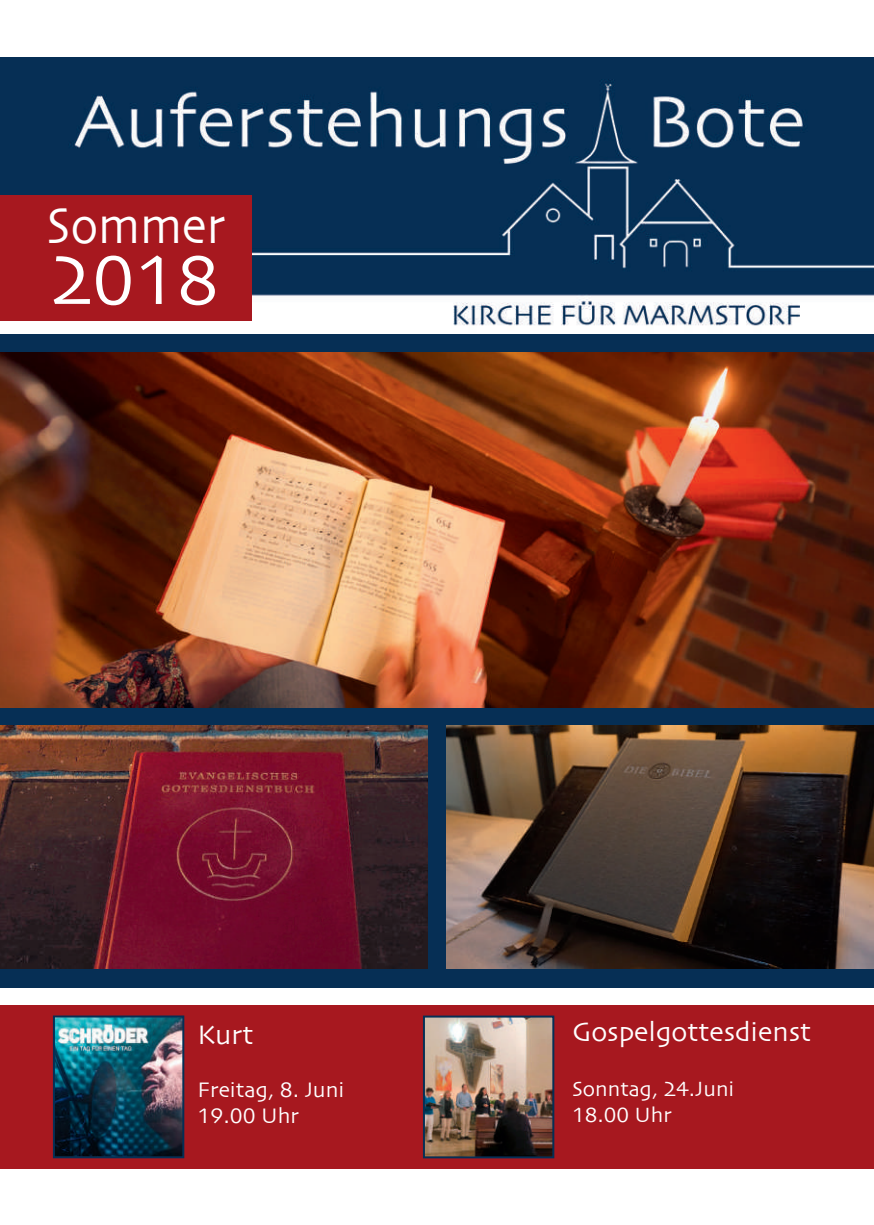
<style>
.page{position:relative;width:874px;height:1225px;background:#fff}
.page>*{position:absolute;margin:0;border:0;box-sizing:border-box;transform-origin:0 0}
.t1{font:72px "Skia";color:#fff}
.t2{font:52.8px "Skia";color:#fff;scale:.91 1}
.t3{font:28px "Skia";color:#fff}
.t4{font:22px/26.4px "Skia";color:#fff}
.t5{font:21.6px/26px "Skia";color:#fff}
</style>
<div class="page">
<div style="left:0;top:334px;width:873px;height:653px;background:#062f55"></div>
<div style="left:0;top:1005px;width:873px;height:163px;background:#a7181f"></div>
<img style="left:0;top:352px;width:873px;height:355px">
<img style="left:0;top:725px;width:427px;height:243px">
<img style="left:446px;top:725px;width:427px;height:243px">
<img style="left:0;top:57px;width:873px;height:269px">
<img style="left:425px;top:1018px;width:126px;height:137px">
<div style="left:422px;top:1015px;width:132px;height:143px;border:2px solid #062f55"></div>
<img style="left:56px;top:1018px;width:125px;height:137px">
<div style="left:53px;top:1015px;width:131px;height:143px;border:2px solid #062f55"></div>
<div style="left:0;top:195px;width:252px;height:125px;background:#a7181f"></div>
<h2 class="t2" style="left:47px;top:202px;width:198px">Sommer</h2>
<h1 class="t1" style="left:50px;top:248px;width:170px">2018</h1>
<p class="t3" style="left:197px;top:1022px;width:57px">Kurt</p>
<p class="t4" style="left:197px;top:1077px;width:148px">Freitag, 8. Juni<br>19.00 Uhr</p>
<p class="t3" style="left:571px;top:1019px;width:240px">Gospelgottesdienst</p>
<p class="t5" style="left:571px;top:1077px;width:164px">Sonntag, 24.Juni<br>18.00 Uhr</p>
</div>
